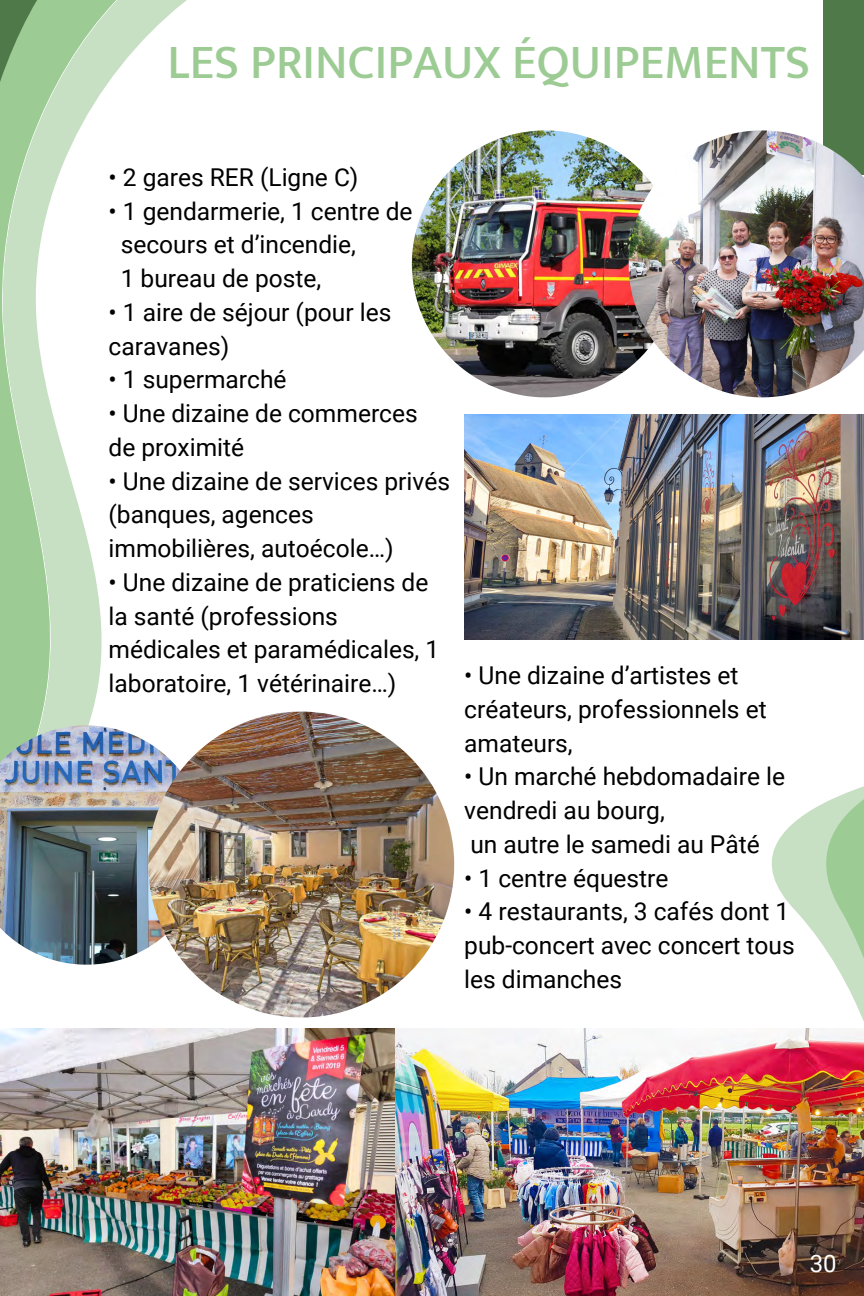
<style>
.page{position:relative;width:864px;height:1296px;background:#fff}
.page>*{position:absolute;margin:0;border:0;box-sizing:border-box;transform-origin:0 0}
.t1{font:500 48.4px "Mukta";color:#9dcb94}
.t2{font:24.6px/33.8px "Roboto";color:#000}
.t3{font:24px "Roboto";color:#fff}
</style>
<div class="page">
<svg style="left:120px;top:0;width:67px;height:67px"></svg>
<svg style="left:0;top:0;width:120px;height:725px"></svg>
<svg style="left:771px;top:786px;width:93px;height:236px"></svg>
<div style="left:823px;top:0;width:41px;height:175px;background:#507949"></div>
<img style="left:0;top:725px;width:148px;height:240px">
<img style="left:412px;top:130px;width:217px;height:267px">
<img style="left:629px;top:130px;width:235px;height:267px">
<img style="left:0;top:1028px;width:864px;height:268px">
<img style="left:148px;top:712px;width:306px;height:306px">
<img style="left:464px;top:414px;width:400px;height:225px">
<p class="t1" style="left:168px;top:33px;width:644px">LES PRINCIPAUX ÉQUIPEMENTS</p>
<p class="t2" style="left:109px;top:161px;width:251px">• 2 gares RER (Ligne C)</p>
<p class="t2" style="left:109px;top:194px;width:305px">• 1 gendarmerie, 1 centre de</p>
<p class="t2" style="left:121px;top:228px;width:237px">secours et d’incendie,</p>
<p class="t2" style="left:121px;top:262px;width:202px">1 bureau de poste,</p>
<p class="t2" style="left:109px;top:296px;width:284px">• 1 aire de séjour (pour les caravanes)</p>
<p class="t2" style="left:109px;top:363px;width:179px">• 1 supermarché</p>
<p class="t2" style="left:109px;top:397px;width:311px">• Une dizaine de commerces</p>
<p class="t2" style="left:109px;top:431px;width:137px">de proximité</p>
<p class="t2" style="left:109px;top:464px;width:343px">• Une dizaine de services privés (banques, agences immobilières, autoécole…)</p>
<p class="t2" style="left:109px;top:566px;width:332px">• Une dizaine de praticiens de la santé (professions médicales et paramédicales, 1 laboratoire, 1 vétérinaire…)</p>
<p class="t2" style="left:464px;top:659px;width:304px">• Une dizaine d’artistes et créateurs, professionnels et amateurs,</p>
<p class="t2" style="left:464px;top:760px;width:322px">• Un marché hebdomadaire le vendredi au bourg,</p>
<p class="t2" style="left:470px;top:828px;width:291px">un autre le samedi au Pâté</p>
<p class="t2" style="left:464px;top:861px;width:206px">• 1 centre équestre</p>
<p class="t2" style="left:464px;top:895px;width:332px">• 4 restaurants, 3 cafés dont 1 pub-concert avec concert tous les dimanches</p>
<p class="t3" style="left:810px;top:1250px;width:28px">30</p>
</div>
